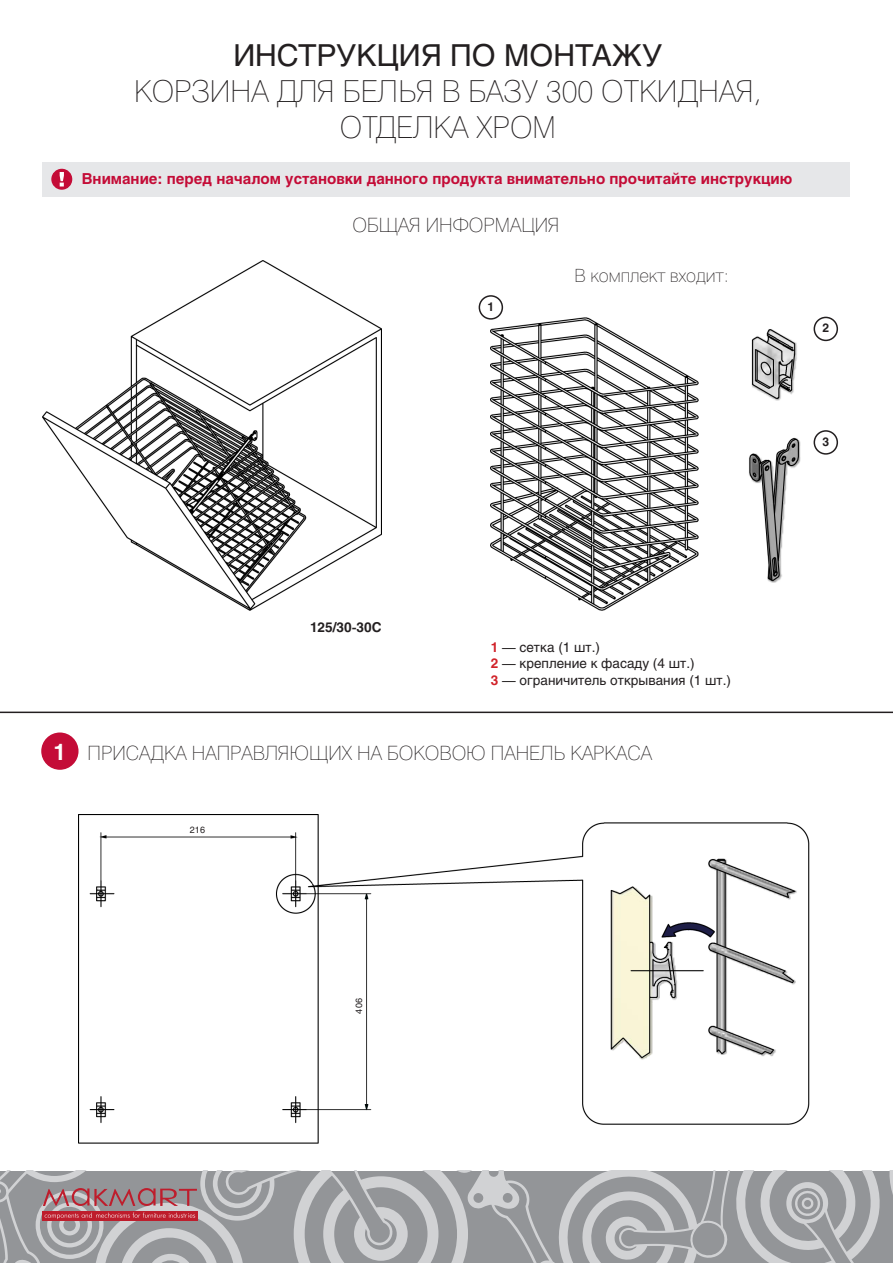
<style>
.page{position:relative;width:893px;height:1263px;background:#fff}
.page>*{position:absolute;margin:0;border:0;box-sizing:border-box;transform-origin:0 0}
.t1{font:30px/36px "Helios Thin C";color:#231f20;text-align:center}
.t2{font:30px "Helios";color:#231f20}
.t3{font:19.5px "Helios Thin C";color:#231f20}
.t4{font:18px "Helios Thin C";color:#231f20}
.t5{font:700 15px "Helios";color:#c40c37}
.t6{font:13.5px/16.2px "Helios";color:#231f20}
.t7{font:700 13.5px "Helios";color:#231f20}
.t8{font:700 12px "Helios";color:#231f20}
.t9{font:9px "Helios";color:#231f20}
.s1{font-weight:700;color:#d1232a}
.s2{font-family:"Helios";font-weight:700;font-size:22.5px;color:#fff}
</style>
<div class="page">
<svg style="left:888px;top:1171px;width:5px;height:92px"></svg>
<svg style="left:0;top:1171px;width:881px;height:92px"></svg>
<div style="left:43px;top:163px;width:807px;height:34px;background:#e6e7e9"></div>
<div style="left:52px;top:169px;width:20px;height:20px;background:#c40c37;border-radius:50%"></div>
<div style="left:51px;top:169px;width:21px;height:21px;border:2px solid #c40c37;border-radius:50%"></div>
<svg style="left:60px;top:172px;width:4px;height:14px"></svg>
<hr style="left:0;top:712px;width:893px;height:1px;background:#231f20">
<img style="left:43px;top:260px;width:339px;height:350px">
<img style="left:491px;top:316px;width:310px;height:294px">
<div style="left:479px;top:295px;width:24px;height:25px;border:2px solid #231f20;border-radius:50%"></div>
<div style="left:814px;top:317px;width:24px;height:24px;border:2px solid #231f20;border-radius:50%"></div>
<div style="left:814px;top:430px;width:24px;height:25px;border:2px solid #231f20;border-radius:50%"></div>
<div style="left:42px;top:733px;width:36px;height:36px;background:#c40c37;border-radius:50%"></div>
<div style="left:41px;top:732px;width:38px;height:38px;border:2px solid #c40c37;border-radius:50%"></div>
<img style="left:79px;top:814px;width:730px;height:330px">
<h1 class="t2" style="left:233px;top:37px;width:431px">ИНСТРУКЦИЯ ПО МОНТАЖУ</h1>
<h1 class="t1" style="left:134px;top:74px;width:629px">Корзина для белья в базу 300 откидная, отделка хром</h1>
<p class="t5" style="left:82px;top:170px;width:712px">Внимание: перед началом установки данного продукта внимательно прочитайте инструкцию</p>
<h2 class="t3" style="left:352px;top:214px;width:131px">ОБЩАЯ ИНФОРМА</h2>
<h2 class="t3" style="left:521px;top:214px;width:26px">ЦИЯ</h2>
<p class="t4" style="left:574px;top:265px;width:156px">В комплект входит:</p>
<p class="t8" style="left:487px;top:300px;width:8px">1</p>
<p class="t8" style="left:822px;top:321px;width:8px">2</p>
<p class="t8" style="left:822px;top:435px;width:8px">3</p>
<p class="t7" style="left:310px;top:619px;width:73px">125/30-30C</p>
<p class="t6" style="left:491px;top:639px;width:242px"><span class="s1">1</span> — сетка (1 шт.)<br><span class="s1">2</span> — крепление к фасаду (4 шт.)<br><span class="s1">3</span> — ограничитель открывания (1 шт.)</p>
<h2 class="t3" style="left:54px;top:742px;width:600px"><span class="s2">1</span> Присадка нап равляющих на боковою панель каркаса</h2>
<p class="t9" style="left:190px;top:824px;width:17px">216</p>
<p class="t9" style="left:354px;top:1013px;width:17px;rotate:-90deg">406</p>
</div>
